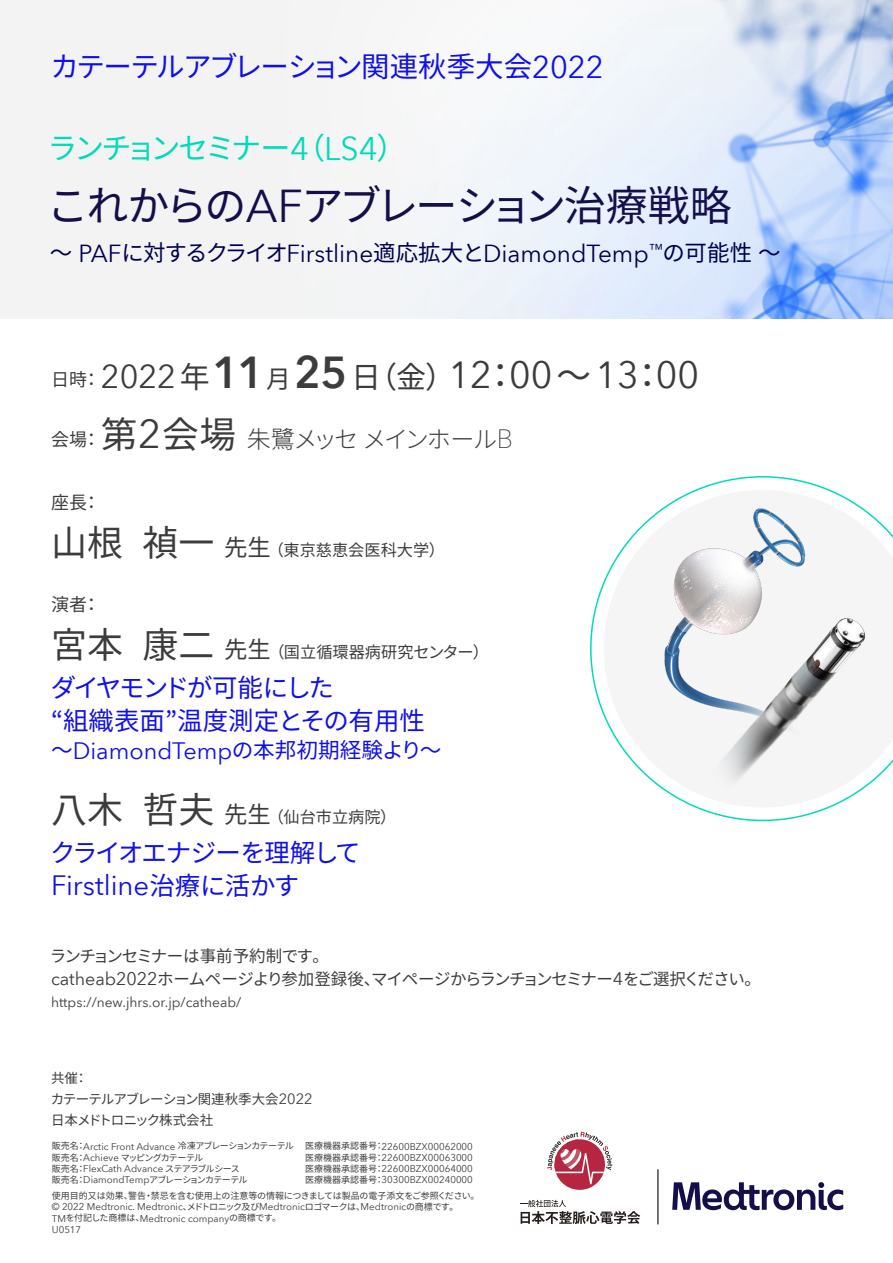
<style>
.page{position:relative;width:893px;height:1263px;background:#fff}
.page>*{position:absolute;margin:0;border:0;box-sizing:border-box;transform-origin:0 0}
.t1{font:42px "Noto Sans CJ Kjp";letter-spacing:-.06em;color:#140f4b}
.t2{font:37.2px "Avenir Next World";color:#3c3c3c}
.t3{font:30px "Noto Sans CJ Kjp";letter-spacing:-.115em;color:#00dcb9}
.t4{font:28.5px "Noto Sans CJ Kjp";letter-spacing:-.055em;color:#1010eb}
.t5{font:27.6px "Avenir Next World";color:#1010eb}
.t6{font:25.5px/33px "Noto Sans CJ Kjp";letter-spacing:-.02em;color:#1010eb}
.t7{font:25.5px "Noto Sans CJ Kjp";letter-spacing:-.07em;color:#1010eb}
.t8{font:24.3px "Avenir Next World";color:#00004f}
.t9{font:300 24px "Noto Sans CJ Kjp";letter-spacing:-.065em;color:#3c3c3c}
.t10{font:21.6px "Noto Sans CJ Kjp";color:#1010eb}
.t11{font:18px "Noto Sans CJ Kjp";color:#3c3c3c}
.t12{font:16.5px/22.5px "Noto Sans CJ Kjp";letter-spacing:-.07em;color:#3c3c3c}
.t13{font:16.2px "Noto Sans CJ Kjp";color:#3c3c3c}
.t14{font:13.8px "Avenir Next World";color:#3c3c3c}
.t15{font:13.5px/21px "Noto Sans CJ Kjp";letter-spacing:-.055em;color:#3c3c3c}
.t16{font:9.75px/11.2px "Avenir Next World";color:#3c3c3c}
.t17{font:9px "Noto Sans CJ Kjp";letter-spacing:-.01em;color:#3c3c3c}
.t18{font:9px "Noto Sans CJ Kjp";letter-spacing:-.065em;color:#3c3c3c}
.t19{font:9px "Noto Sans CJ Kjp";letter-spacing:-.08em;color:#3c3c3c}
.t20{font:9px "Noto Sans CJ Kjp";letter-spacing:-.09em;color:#3c3c3c}
.s1{font-family:"Avenir Next World";font-size:30.75px}
.s2{font-family:"Avenir Next World";font-size:32.4px}
.s3{font-family:"Avenir Next World";font-size:45.3px}
.s4{font-family:"Noto Sans CJ Kjp";font-size:22.5px}
.s5{font-family:"Noto Sans CJ Kjp";font-size:18px}
.s6{font-size:32.4px}
.s7{font-family:"Noto Sans CJ Kjp";font-size:30px}
.s8{font-weight:600;font-size:43.8px}
.s9{font-family:"Noto Sans CJ Kjp";font-size:24.75px}
.s10{font-family:"Noto Sans CJ Kjp";font-size:34.5px}
.s11{font-weight:400;font-size:18px}
.s12{font-weight:400;font-size:36.75px}
.s13{font-family:"Avenir Next World";font-weight:400;font-size:39.6px}
.s14{font-family:"Avenir Next World";font-weight:100;font-size:25.95px}
.s15{font-size:36px}
.s16{font-size:23.4px}
.s17{font-family:"Avenir Next World";font-size:23.4px}
.s18{font-family:"Noto Sans CJ Kjp";font-size:25.5px}
.s19{font-family:"Avenir Next World";font-size:17.85px}
.s20{font-family:"Avenir Next World";font-size:14.55px}
.s21{font-family:"Avenir Next World";font-size:9.75px}
.s22{font-family:"Noto Sans CJ Kjp";font-size:9px}
</style>
<div class="page">
<img style="left:0;top:0;width:893px;height:319px">
<svg style="left:672px;top:1182px;width:171px;height:28px"></svg>
<hr style="left:657px;top:1169px;width:2px;height:55px;background:#3c3c3c">
<svg style="left:547px;top:1132px;width:65px;height:58px"></svg>
<svg style="left:521px;top:1200px;width:119px;height:24px"></svg>
<img style="left:590px;top:476px;width:303px;height:346px">
<img style="left:654px;top:561px;width:239px;height:252px">
<h3 class="t4" style="left:51px;top:50px;width:554px">カテーテルアブレーション関連秋季大会<span class="s1">2022</span></h3>
<h3 class="t3" style="left:48px;top:131px;width:360px">ランチョンセミナー<span class="s2">4</span>（<span class="s2">LS4</span>）</h3>
<h1 class="t1" style="left:47px;top:182px;width:686px">これからの<span class="s3">AF</span>アブレーション治療戦略</h1>
<h3 class="t8" style="left:50px;top:234px;width:732px"><span class="s4">～</span> PAF<span class="s4">に対するクライオ</span>Firstline<span class="s4">適応拡大と</span>DiamondTemp<sup>™</sup><span class="s4">の可能性～</span></h3>
<h2 class="t2" style="left:51px;top:345px;width:650px"><span class="s5">日時：</span><span class="s6">2022</span><span class="s7">年</span><span class="s8">11</span><span class="s9">月</span><span class="s8">25</span><span class="s7">日（金）</span>12<span class="s10">：</span>00<span class="s10">～</span>13<span class="s10">：</span>00</h2>
<h3 class="t9" style="left:51px;top:425px;width:463px"><span class="s11">会場：</span><span class="s12">第</span><span class="s13">2</span><span class="s12">会場</span>朱鷺メッセメインホール<span class="s14">B</span></h3>
<h3 class="t11" style="left:51px;top:492px;width:51px">座長：</h3>
<h3 class="t13" style="left:51px;top:540px;width:395px"><span class="s15">山根 禎一</span><span class="s16">先生</span>（東京慈恵会医科大学）</h3>
<h3 class="t11" style="left:51px;top:594px;width:51px">演者：</h3>
<h3 class="t13" style="left:51px;top:642px;width:440px"><span class="s15">宮本 康二</span><span class="s16">先生</span>（国立循環器病研究センター）</h3>
<h3 class="t6" style="left:51px;top:671px;width:401px">ダイヤモンドが可能にした<br>“組織表面”温度測定とその有用性　</h3>
<h3 class="t10" style="left:51px;top:738px;width:414px">～<span class="s17">DiamondTemp</span>の本邦初期経験より～　</h3>
<h3 class="t13" style="left:51px;top:807px;width:347px"><span class="s15">八木 哲夫</span><span class="s16">先生</span>（仙台市立病院）</h3>
<h3 class="t7" style="left:50px;top:838px;width:312px">クライオエナジーを理解して</h3>
<h3 class="t5" style="left:51px;top:863px;width:250px">Firstline<span class="s18">治療に活かす</span></h3>
<h3 class="t12" style="left:50px;top:945px;width:713px">ランチョンセミナーは事前予約制です。<br><span class="s19">catheab2022</span>ホームページより参加登録後、マイページからランチョンセミナー<span class="s19">4</span>をご選択ください。</h3>
<h3 class="t14" style="left:51px;top:991px;width:192px">https://new.jhrs.or.jp/catheab/</h3>
<h3 class="t15" style="left:51px;top:1068px;width:263px">共催：<br>カテーテルアブレーション関連秋季大会<span class="s20">2022</span>日本メドトロニック株式会社</h3>
<p class="t18" style="left:52px;top:1141px;width:243px">販売名：<span class="s21">Arctic Front Advance</span> 冷凍アブレーションカテーテル</p>
<p class="t16" style="left:305px;top:1141px;width:169px"><span class="s22">医療機器承認番号：</span>22600BZX00062000</p>
<p class="t20" style="left:52px;top:1152px;width:153px">販売名：<span class="s21">Achieve</span> マッピングカテーテル</p>
<p class="t16" style="left:305px;top:1152px;width:169px"><span class="s22">医療機器承認番号：</span>22600BZX00063000</p>
<p class="t16" style="left:52px;top:1163px;width:189px"><span class="s22">販売名：</span>FlexCath Advance <span class="s22">ステアラブルシース</span></p>
<p class="t16" style="left:305px;top:1163px;width:169px"><span class="s22">医療機器承認番号：</span>22600BZX00064000</p>
<p class="t19" style="left:52px;top:1175px;width:197px">販売名：<span class="s21">DiamondTemp</span>アブレーションカテーテル</p>
<p class="t16" style="left:305px;top:1174px;width:169px"><span class="s22">医療機器承認番号：</span>30300BZX00240000</p>
<p class="t17" style="left:52px;top:1190px;width:429px">使用目的又は効果、警告・禁忌を含む使用上の注意等の情報につきましては製品の電子添文をご参照ください。</p>
<p class="t16" style="left:52px;top:1201px;width:413px">© 2022 Medtronic. Medtronic<span class="s22">、メドトロニック及び</span>Medtronic<span class="s22">ロゴマークは、</span>Medtronic<span class="s22">の商標です。　<br></span>TM<span class="s22">を付記した商標は、</span>Medtronic company<span class="s22">の商標です。<br></span>U0517</p>
</div>
